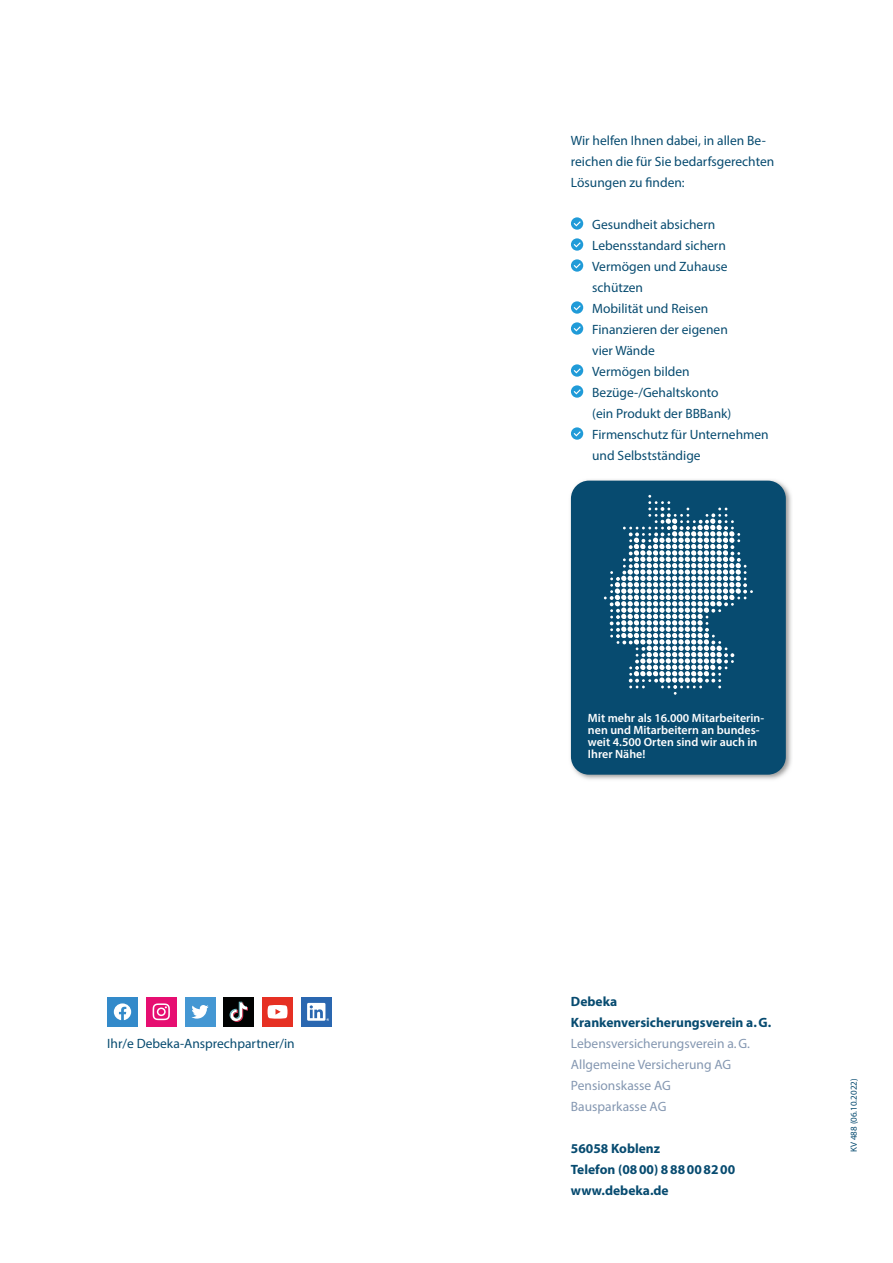
<style>
.page{position:relative;width:893px;height:1263px;background:#fff}
.page>*{position:absolute;margin:0;border:0;box-sizing:border-box;transform-origin:0 0}
.t1{font:13.5px/21px "Myriad Pro";color:#074b70}
.t2{font:700 13.5px/21px "Myriad Pro";color:#074b70}
.t3{font:13.5px/21px "Myriad Pro";color:#8497b1}
.t4{font:600 12px/12px "Myriad Pro";color:#fff}
.t5{font:9px "Myriad Pro";color:#074b70}
</style>
<div class="page">
<img style="left:570px;top:480px;width:222px;height:300px">
<div style="left:571px;top:481px;width:215px;height:294px;background:#074b70;border-radius:18px"></div>
<svg style="left:604px;top:495px;width:149px;height:200px"></svg>
<svg style="left:571px;top:217px;width:12px;height:13px"></svg>
<svg style="left:571px;top:238px;width:12px;height:13px"></svg>
<svg style="left:571px;top:259px;width:12px;height:13px"></svg>
<svg style="left:571px;top:301px;width:12px;height:13px"></svg>
<svg style="left:571px;top:322px;width:12px;height:13px"></svg>
<svg style="left:571px;top:364px;width:12px;height:13px"></svg>
<svg style="left:571px;top:385px;width:12px;height:13px"></svg>
<svg style="left:571px;top:427px;width:12px;height:13px"></svg>
<div style="left:185px;top:997px;width:30px;height:30px;background:#4497d3"></div>
<svg style="left:191px;top:1005px;width:18px;height:13px"></svg>
<div style="left:146px;top:997px;width:31px;height:30px;background:#e60e71"></div>
<svg style="left:153px;top:1003px;width:17px;height:17px"></svg>
<div style="left:107px;top:997px;width:31px;height:30px;background:#338aca"></div>
<svg style="left:114px;top:1003px;width:17px;height:17px"></svg>
<div style="left:262px;top:997px;width:31px;height:30px;background:#e63023"></div>
<svg style="left:268px;top:1005px;width:19px;height:14px"></svg>
<div style="left:301px;top:997px;width:31px;height:30px;background:#2a67b0"></div>
<svg style="left:307px;top:1003px;width:22px;height:18px"></svg>
<div style="left:223px;top:997px;width:31px;height:30px;background:#010202"></div>
<svg style="left:230px;top:1002px;width:18px;height:20px"></svg>
<p class="t1" style="left:107px;top:1032px;width:189px">Ihr/e Debeka-Ansprechpartner/in</p>
<p class="t1" style="left:571px;top:129px;width:205px">Wir helfen Ihnen dabei, in allen Be&shy;reichen die für Sie bedarfsgerechten<br>Lösungen zu finden:</p>
<p class="t1" style="left:592px;top:213px;width:178px">Gesundheit absichern<br>Lebensstandard sichern<br>Vermögen und Zuhause schützen<br>Mobilität und Reisen<br>Finanzieren der eigenen<br>vier Wände<br>Vermögen bilden<br>Bezüge-/Gehaltskonto<br>(ein Produkt der BBBank)<br>Firmenschutz für Unternehmen und Selbstständige</p>
<p class="t4" style="left:588px;top:711px;width:178px">Mit mehr als 16.000 Mitarbeiterin&shy;nen und Mitarbeitern an bundes&shy;weit 4.500 Orten sind wir auch in<br>Ihrer Nähe!</p>
<p class="t2" style="left:571px;top:990px;width:202px">Debeka<br>Krankenversicherungsverein a. G.</p>
<p class="t3" style="left:571px;top:1032px;width:180px">Lebensversicherungsverein a. G.<br>Allgemeine Versicherung AG<br>Pensionskasse AG<br>Bausparkasse AG</p>
<p class="t2" style="left:571px;top:1137px;width:166px">56058 Koblenz<br>Telefon (08 00) 8 88 00 82 00 www.debeka.de</p>
<p class="t5" style="left:848px;top:1152px;width:75px;rotate:-90deg">KV 488 (06.10.2022)</p>
</div>
